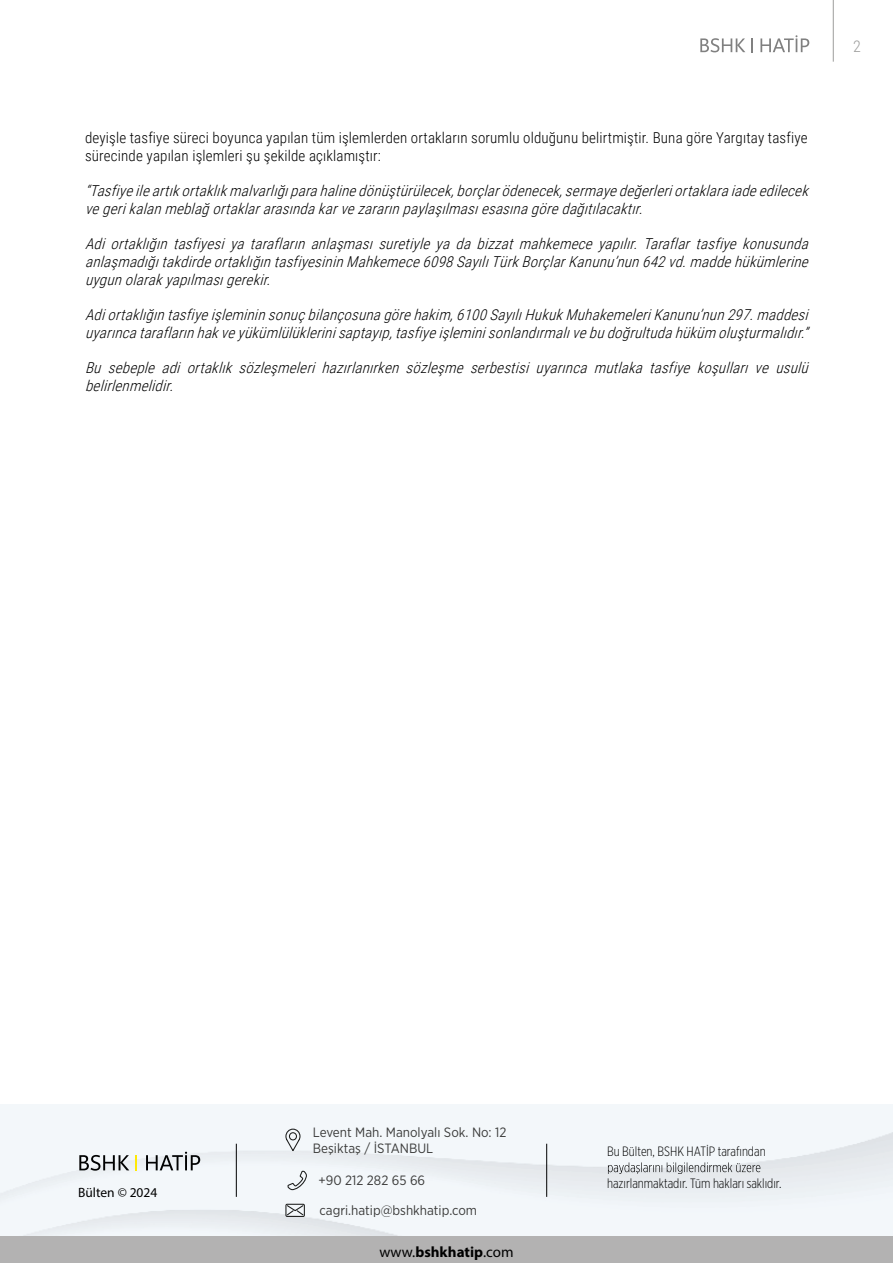
<style>
.page{position:relative;width:893px;height:1263px;background:#fff}
.page>*{position:absolute;margin:0;border:0;box-sizing:border-box;transform-origin:0 0}
.t1{font:300 16.05px "Roboto Condensed";color:#9d9d9c}
.t2{font:italic 300 15px/18px "Roboto Condensed";color:#000}
.t3{font:300 15px/18px "Roboto Condensed";letter-spacing:.01em;color:#000}
.t4{font:700 15px "Myriad Pro";color:#000}
.t5{font:13.5px/16.2px "Gotham Narrow";color:#3c3c3b}
.t6{font:300 13.5px "Gotham X Narrow";color:#000}
.t7{font:13.5px "Myriad Pro";color:#000}
.s1{font-weight:400}
</style>
<div class="page">
<svg style="left:700px;top:38px;width:45px;height:14px"></svg>
<svg style="left:760px;top:35px;width:49px;height:17px"></svg>
<svg style="left:751px;top:38px;width:2px;height:14px"></svg>
<hr style="left:833px;top:0;width:1px;height:62px;background:#9d9d9c">
<div style="left:0;top:1104px;width:893px;height:134px;background:linear-gradient(to right,#f1f5f8,#eef2f5)"></div>
<svg style="left:285px;top:1128px;width:16px;height:25px"></svg>
<svg style="left:287px;top:1170px;width:21px;height:21px"></svg>
<div style="left:285px;top:1204px;width:20px;height:13px;border:1px solid #1c1d1c"></div>
<svg style="left:286px;top:1204px;width:18px;height:12px"></svg>
<svg style="left:79px;top:1155px;width:50px;height:16px"></svg>
<svg style="left:146px;top:1152px;width:54px;height:18px"></svg>
<svg style="left:135px;top:1155px;width:2px;height:15px"></svg>
<hr style="left:236px;top:1144px;width:1px;height:53px;background:#000">
<hr style="left:546px;top:1144px;width:1px;height:53px;background:#000">
<div style="left:0;top:1237px;width:893px;height:26px;background:#b3b2b2"></div>
<svg style="left:608px;top:1162px;width:152px;height:12px"></svg>
<p class="t3" style="left:85px;top:128px;width:724px">deyişle tasfiye süreci boyunca yapılan tüm işlemlerden ortakların sorumlu olduğunu belirtmiştir. Buna göre Yargıtay tasfiye sürecinde yapılan işlemleri şu şekilde açıklamıştır:</p>
<p class="t2" style="left:85px;top:181px;width:730px">“Tasfiyeileartıkortaklıkmalvarlığıparahalinedönüştürülecek,borçlarödenecek,sermayedeğerleriortaklaraiadeedilecek vegerikalanmeblağortaklararasındakarvezararınpaylaşılmasıesasınagöredağıtılacaktır.</p>
<p class="t2" style="left:85px;top:234px;width:730px;text-align:justify">Adi ortaklığın tasfiyesi ya tarafların anlaşması suretiyle ya da bizzat mahkemece yapılır.Taraflar tasfiye konusunda anlaşmadığıtakdirdeortaklığıntasfiyesininMahkemece6098SayılıTürkBorçlarKanunu’nun642vd.maddehükümlerine uygunolarakyapılmasıgerekir.</p>
<p class="t2" style="left:85px;top:305px;width:729px">Adiortaklığıntasfiyeişlemininsonuçbilançosunagörehakim,6100SayılıHukukMuhakemeleriKanunu’nun297.maddesi uyarıncataraflarınhakveyükümlülüklerinisaptayıp,tasfiyeişleminisonlandırmalıvebudoğrultudahüküm oluşturmalıdır.”</p>
<p class="t2" style="left:85px;top:358px;width:729px">Bu sebeple adi ortaklık sözleşmeleri hazırlanırken sözleşme serbestisi uyarınca mutlaka tasfiye koşulları ve usulü belirlenmelidir.</p>
<p class="t1" style="left:853px;top:35px;width:9px">2</p>
<p class="t7" style="left:78px;top:1184px;width:81px">Bülten © 2024</p>
<p class="t5" style="left:313px;top:1124px;width:195px">Levent Mah. Manolyalı Sok. No: 12<br>Beşiktaş / İSTANBUL</p>
<p class="t5" style="left:318px;top:1165px;width:160px;line-height:29.4px">+90 212 282 65 66 cagri.hatip@bshkhatip.com</p>
<p class="t4" style="left:379px;top:1242px;width:136px"><span class="s1">www.</span>bshkhatip<span class="s1">.com</span></p>
<p class="t6" style="left:607px;top:1143px;width:160px">Bu Bülten, BSHK HATİP tarafından</p>
<p class="t6" style="left:607px;top:1175px;width:176px">hazırlanmaktadır. Tüm hakları saklıdır.</p>
</div>
